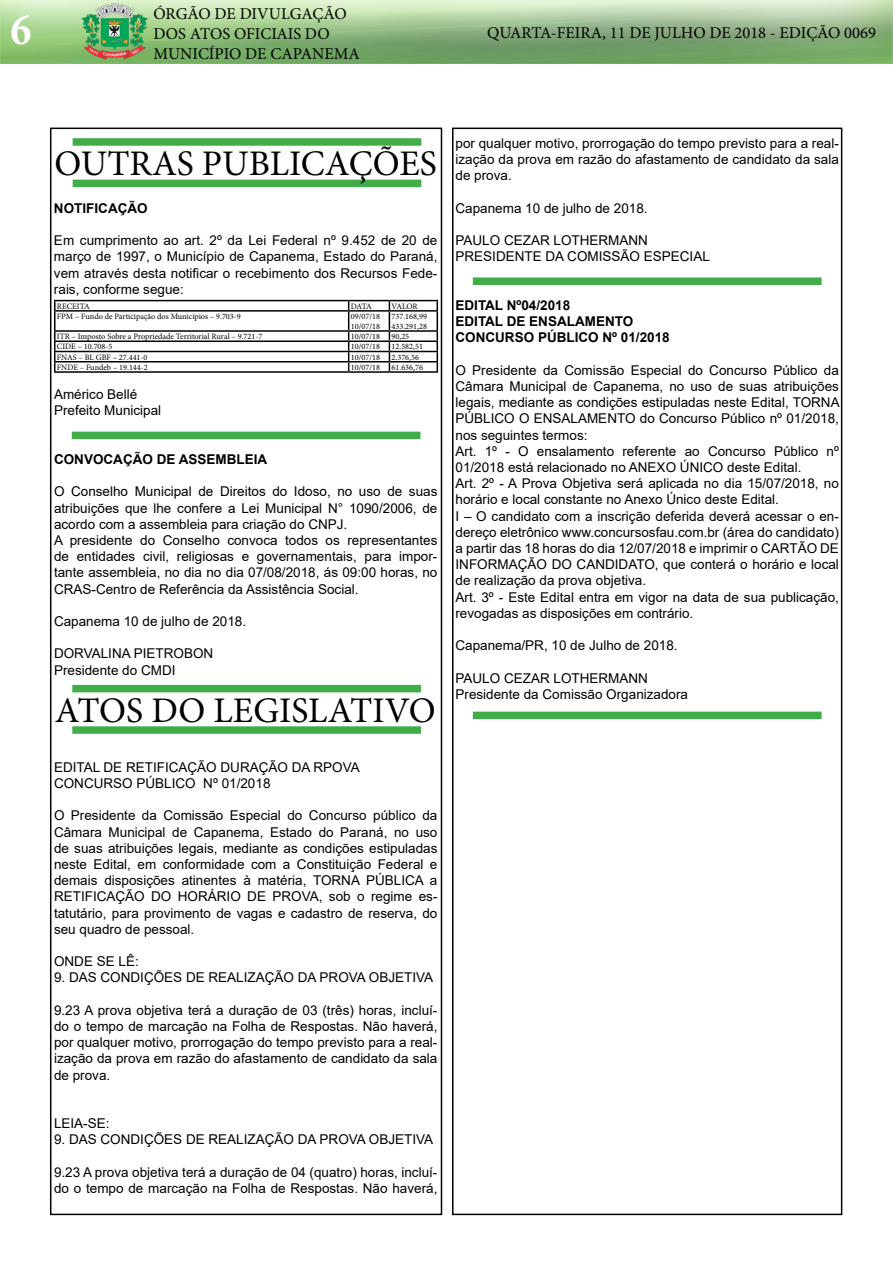
<style>
.page{position:relative;width:893px;height:1263px;background:#fff}
.page>*{position:absolute;margin:0;border:0;box-sizing:border-box;transform-origin:0 0}
.t1{font:700 condensed 45px "Minion Pro";color:#fff}
.t2{font:36px "Minion Pro";color:#000}
.t3{font:16.5px/19.8px "Minion Pro";color:#000}
.t4{font:13.5px/16.2px "Arial";color:#000}
.t5{font:700 13.5px/16.2px "Arial";color:#000}
.t6{font:8.25px/9.9px "Minion Pro";color:#000}
</style>
<div class="page">
<div style="left:50px;top:128px;width:392px;height:1087px;border:2px solid #000"></div>
<img style="left:0;top:0;width:893px;height:64px">
<div style="left:452px;top:128px;width:390px;height:1087px;border:2px solid #000"></div>
<hr style="left:54px;top:300px;width:295px;height:1px;background:#000">
<hr style="left:349px;top:300px;width:40px;height:1px;background:#000">
<hr style="left:389px;top:300px;width:49px;height:1px;background:#000">
<hr style="left:54px;top:310px;width:295px;height:2px;background:#000">
<hr style="left:349px;top:310px;width:40px;height:2px;background:#000">
<hr style="left:389px;top:310px;width:49px;height:2px;background:#000">
<hr style="left:54px;top:330px;width:295px;height:2px;background:#000">
<hr style="left:349px;top:330px;width:40px;height:2px;background:#000">
<hr style="left:389px;top:330px;width:49px;height:2px;background:#000">
<hr style="left:54px;top:340px;width:295px;height:2px;background:#000">
<hr style="left:349px;top:340px;width:40px;height:2px;background:#000">
<hr style="left:389px;top:340px;width:49px;height:2px;background:#000">
<hr style="left:54px;top:351px;width:295px;height:1px;background:#000">
<hr style="left:349px;top:351px;width:40px;height:1px;background:#000">
<hr style="left:389px;top:351px;width:49px;height:1px;background:#000">
<hr style="left:54px;top:361px;width:295px;height:1px;background:#000">
<svg style="left:54px;top:301px;width:2px;height:70px"></svg>
<hr style="left:349px;top:361px;width:40px;height:1px;background:#000">
<svg style="left:348px;top:301px;width:1px;height:70px"></svg>
<hr style="left:389px;top:361px;width:49px;height:1px;background:#000">
<svg style="left:389px;top:301px;width:1px;height:70px"></svg>
<svg style="left:437px;top:301px;width:1px;height:70px"></svg>
<hr style="left:54px;top:371px;width:295px;height:2px;background:#000">
<hr style="left:349px;top:371px;width:40px;height:2px;background:#000">
<hr style="left:389px;top:371px;width:49px;height:2px;background:#000">
<div style="left:73px;top:138px;width:348px;height:8px;background:#41ad49"></div>
<div style="left:73px;top:180px;width:348px;height:7px;background:#41ad49"></div>
<div style="left:72px;top:432px;width:348px;height:7px;background:#41ad49"></div>
<div style="left:72px;top:685px;width:349px;height:7px;background:#41ad49"></div>
<div style="left:72px;top:726px;width:349px;height:8px;background:#41ad49"></div>
<div style="left:473px;top:277px;width:348px;height:8px;background:#41ad49"></div>
<div style="left:473px;top:712px;width:348px;height:7px;background:#41ad49"></div>
<h1 class="t1" style="left:11px;top:-1px;width:22px">6</h1>
<p class="t3" style="left:153px;top:4px;width:208px">ÓRGÃO DE DIVULGAÇÃO<br>DOS ATOS OFICIAIS DO<br>MUNICÍPIO DE CAPANEMA</p>
<p class="t3" style="left:487px;top:23px;width:390px">QUARTA-FEIRA, 11 DE JULHO DE 2018 - EDIÇÃO 0069</p>
<h2 class="t2" style="left:54px;top:139px;width:384px">OUTRAS PUBLICAÇÕES</h2>
<p class="t5" style="left:54px;top:200px;width:95px">NOTIFICAÇÃO</p>
<p class="t4" style="left:54px;top:232px;width:385px;text-align:justify">Em cumprimento ao art. 2º da Lei Federal nº 9.452 de 20 de março de 1997, o Município de Capanema, Estado do Paraná, vem através desta notificar o recebimento dos Recursos Fede&shy;rais, conforme segue:</p>
<p class="t6" style="left:57px;top:301px;width:34px">RECEITA</p>
<p class="t6" style="left:351px;top:301px;width:23px">DATA</p>
<p class="t6" style="left:392px;top:301px;width:28px">VALOR</p>
<p class="t6" style="left:57px;top:311px;width:185px">FPM – Fundo de Participação dos Municípios – 9.703-9</p>
<p class="t6" style="left:351px;top:311px;width:31px">09/07/18<br>10/07/18</p>
<p class="t6" style="left:392px;top:311px;width:37px">737.168,99<br>433.291,28</p>
<p class="t6" style="left:57px;top:332px;width:207px">ITR – Imposto Sobre a Propriedade Territorial Rural – 9.721-7</p>
<p class="t6" style="left:351px;top:332px;width:31px">10/07/18</p>
<p class="t6" style="left:392px;top:332px;width:19px">90,25</p>
<p class="t6" style="left:57px;top:342px;width:57px">CIDE – 10.708-5</p>
<p class="t6" style="left:351px;top:342px;width:31px">10/07/18</p>
<p class="t6" style="left:392px;top:342px;width:33px">12.582,51</p>
<p class="t6" style="left:57px;top:352px;width:92px">FNAS – BL GBF – 27.441-0</p>
<p class="t6" style="left:351px;top:352px;width:31px">10/07/18</p>
<p class="t6" style="left:392px;top:352px;width:29px">2.376,56</p>
<p class="t6" style="left:57px;top:362px;width:92px">FNDE – Fundeb – 19.144-2</p>
<p class="t6" style="left:351px;top:362px;width:31px">10/07/18</p>
<p class="t6" style="left:392px;top:362px;width:33px">61.636,76</p>
<p class="t4" style="left:54px;top:386px;width:109px">Américo Bellé<br>Prefeito Municipal</p>
<p class="t5" style="left:54px;top:451px;width:215px">CONVOCAÇÃO DE ASSEMBLEIA</p>
<p class="t4" style="left:54px;top:483px;width:385px">O Conselho Municipal de Direitos do Idoso, no uso de suas atribuições que lhe confere a Lei Municipal N° 1090/2006, de acordo com a assembleia para criação do CNPJ.<br>A presidente do Conselho convoca todos os representantes de entidades civil, religiosas e governamentais, para impor&shy;tante assembleia, no dia no dia 07/08/2018, ás 09:00 horas, no CRAS-Centro de Referência da Assistência Social.</p>
<p class="t4" style="left:54px;top:613px;width:194px">Capanema 10 de julho de 2018.</p>
<p class="t4" style="left:54px;top:645px;width:161px">DORVALINA PIETROBON<br>Presidente do CMDI</p>
<h2 class="t2" style="left:55px;top:686px;width:382px">ATOS DO LEGISLATIVO</h2>
<p class="t4" style="left:54px;top:759px;width:307px">EDITAL DE RETIFICAÇÃO DURAÇÃO DA RPOVA<br>CONCURSO PÚBLICO Nº 01/2018</p>
<p class="t4" style="left:54px;top:807px;width:385px;text-align:justify">O Presidente da Comissão Especial do Concurso público da Câmara Municipal de Capanema, Estado do Paraná, no uso de suas atribuições legais, mediante as condições estipuladas neste Edital, em conformidade com a Constituição Federal e demais disposições atinentes à matéria, TORNA PÚBLICA a RETIFICAÇÃO DO HORÁRIO DE PROVA, sob o regime es&shy;tatutário, para provimento de vagas e cadastro de reserva, do seu quadro de pessoal.</p>
<p class="t4" style="left:54px;top:953px;width:86px">ONDE SE LÊ:</p>
<p class="t4" style="left:54px;top:969px;width:381px">9. DAS CONDIÇÕES DE REALIZAÇÃO DA PROVA OBJETIVA</p>
<p class="t4" style="left:54px;top:1002px;width:385px;text-align:justify">9.23 A prova objetiva terá a duração de 03 (três) horas, incluí&shy;do o tempo de marcação na Folha de Respostas. Não haverá, por qualquer motivo, prorrogação do tempo previsto para a real&shy;ização da prova em razão do afastamento de candidato da sala de prova.</p>
<p class="t4" style="left:54px;top:1115px;width:57px">LEIA-SE:</p>
<p class="t4" style="left:54px;top:1131px;width:381px">9. DAS CONDIÇÕES DE REALIZAÇÃO DA PROVA OBJETIVA</p>
<p class="t4" style="left:54px;top:1164px;width:385px">9.23 A prova objetiva terá a duração de 04 (quatro) horas, incluí&shy;do o tempo de marcação na Folha de Respostas. Não haverá,</p>
<p class="t4" style="left:455px;top:135px;width:385px;text-align:justify">por qualquer motivo, prorrogação do tempo previsto para a real&shy;ização da prova em razão do afastamento de candidato da sala de prova.</p>
<p class="t4" style="left:455px;top:200px;width:194px">Capanema 10 de julho de 2018.</p>
<p class="t4" style="left:455px;top:232px;width:256px">PAULO CEZAR LOTHERMANN<br>PRESIDENTE DA COMISSÃO ESPECIAL</p>
<p class="t5" style="left:455px;top:297px;width:216px">EDITAL Nº04/2018<br>EDITAL DE ENSALAMENTO<br>CONCURSO PÚBLICO Nº 01/2018</p>
<p class="t4" style="left:455px;top:362px;width:386px">O Presidente da Comissão Especial do Concurso Público da Câmara Municipal de Capanema, no uso de suas atribuições legais, mediante as condições estipuladas neste Edital, TORNA PÚBLICO O ENSALAMENTO do Concurso Público nº 01/2018, nos seguintes termos:<br>Art. 1º - O ensalamento referente ao Concurso Público nº 01/2018 está relacionado no ANEXO ÚNICO deste Edital.<br>Art. 2º - A Prova Objetiva será aplicada no dia 15/07/2018, no horário e local constante no Anexo Único deste Edital.<br>I – O candidato com a inscrição deferida deverá acessar o en&shy;dereço eletrônico www.concursosfau.com.br (área do candidato) a partir das 18 horas do dia 12/07/2018 e imprimir o CARTÃO DE INFORMAÇÃO DO CANDIDATO, que conterá o horário e local de realização da prova objetiva.<br>Art. 3º - Este Edital entra em vigor na data de sua publicação, revogadas as disposições em contrário.</p>
<p class="t4" style="left:455px;top:637px;width:224px">Capanema/PR, 10 de Julho de 2018.</p>
<p class="t4" style="left:455px;top:670px;width:234px">PAULO CEZAR LOTHERMANN<br>Presidente da Comissão Organizadora</p>
</div>
